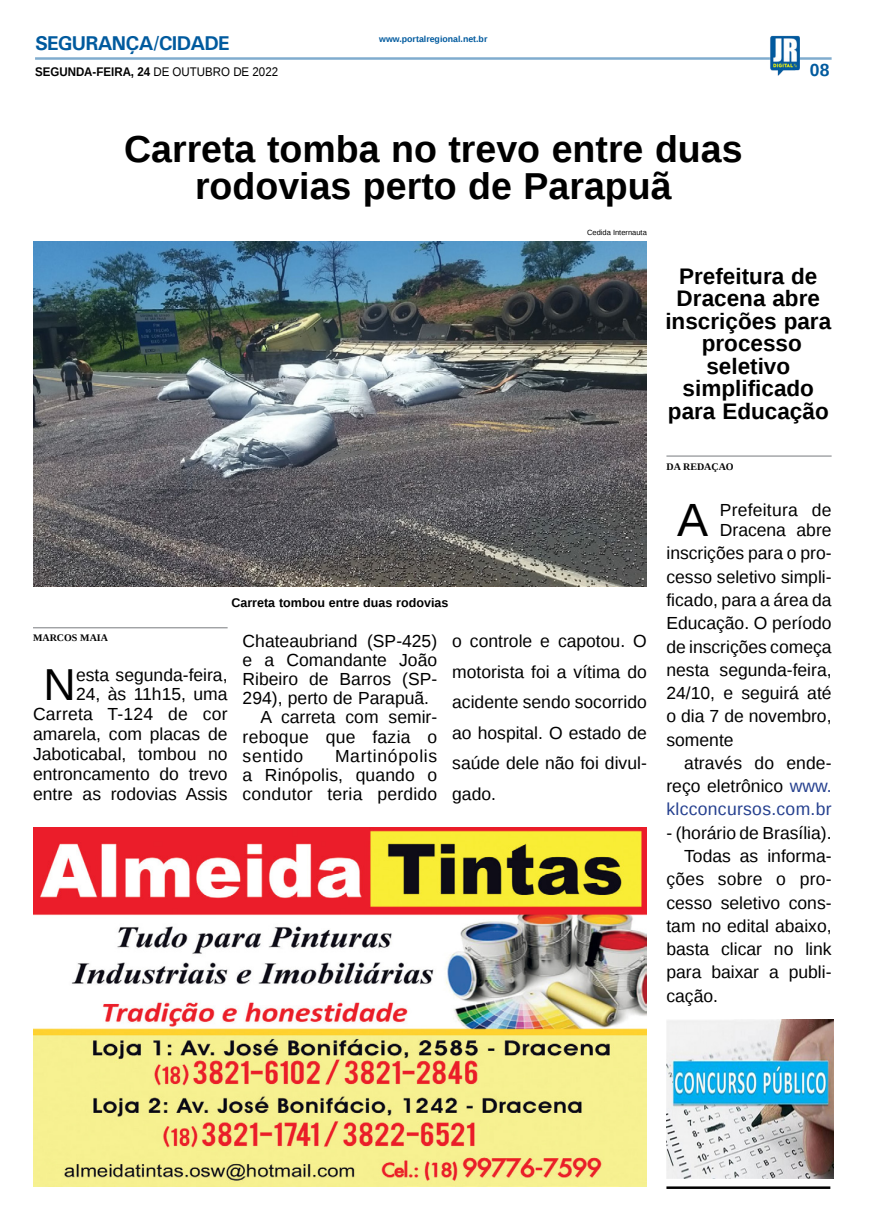
<style>
.page{position:relative;width:869px;height:1223px;background:#fff}
.page>*{position:absolute;margin:0;border:0;box-sizing:border-box;transform-origin:0 0}
.MATÉRIA{font:46.62px "Liberation Sans";color:#000}
.MATÉRIA-2{font:44.75px "Liberation Sans";color:#000}
.TÍTULO{font:700 37.5px/37.5px "Liberation Sans";color:#000;text-align:center}
.TÍTULO-2{font:700 22.5px/22.5px "Liberation Sans";color:#000;text-align:center}
.TITULO_PG{font:700 20px "Univers";letter-spacing:-.04em;color:#005a9e}
.MATÉRIA-3{font:17.5px/23.2px "Liberation Sans";color:#000;text-align:justify}
.TÍTULO-3{font:700 17.5px "Liberation Sans";color:#005a9e}
.DATA_PG{font:700 12.5px "Liberation Sans";color:#000;scale:.92 1}
.LEGENDA{font:700 12.5px "Liberation Sans";color:#000}
.CRÉDITO_NOME{font:700 10px "Liberation Serif";color:#000}
.DATA_PG-2{font:700 8.75px "Liberation Sans";color:#005a9e}
.CRÉDITO_FOTO{font:7.5px "Liberation Sans";color:#000}
.s1{font-weight:400}
.s2{color:#25408f}
</style>
<div class="page">
<hr style="left:35px;top:57px;width:796px;height:3px;background:#005a9e">
<img style="left:769px;top:36px;width:30px;height:40px">
<img style="left:33px;top:827px;width:613px;height:359px">
<hr style="left:666px;top:1186px;width:164px;height:2px;background:#000">
<img style="left:33px;top:241px;width:613px;height:345px">
<hr style="left:33px;top:627px;width:194px;height:1px;background:#939598">
<img style="left:666px;top:1019px;width:166px;height:159px">
<hr style="left:666px;top:455px;width:165px;height:1px;background:#939598">
<p class="TITULO_PG" style="left:35px;top:31px;width:196px">SEGURANÇA/CIDADE</p>
<p class="DATA_PG" style="left:35px;top:63px;width:265px">SEGUNDA-FEIRA, 24 <span class="s1">DE OUTUBRO DE 2022</span></p>
<p class="DATA_PG-2" style="left:379px;top:33px;width:110px">www.portalregional.net.br</p>
<p class="TÍTULO" style="left:124px;top:129px;width:619px">Carreta tomba no trevo entre duas rodovias perto de Parapuã</p>
<p class="CRÉDITO_FOTO" style="left:587px;top:228px;width:61px">Cedida Internauta</p>
<p class="TÍTULO-3" style="left:809px;top:58px;width:21px">08</p>
<p class="LEGENDA" style="left:231px;top:594px;width:218px">Carreta tombou entre duas rodovias</p>
<p class="CRÉDITO_NOME" style="left:33px;top:631px;width:76px">MARCOS MAIA</p>
<p class="MATÉRIA-2" style="left:44px;top:659px;width:34px">N</p>
<p class="MATÉRIA-3" style="left:33px;top:666px;width:196px;line-height:19.8px;text-align:right">esta segunda-feira,<br>24, às 11h15, uma<br>Carreta T-124 de cor amarela, com placas de<br>Jaboticabal, tombou no entroncamento do trevo entre as rodovias Assis</p>
<p class="MATÉRIA-3" style="left:242px;top:632px;width:196px;line-height:19px">Chateaubriand (SP-425) e a Comandante João Ribeiro de Barros (SP-294), perto de Parapuã.</p>
<p class="MATÉRIA-3" style="left:242px;top:708px;width:196px;line-height:19px;text-indent:18px">A carreta com semir&shy;reboque que fazia o sentido</p>
<p class="MATÉRIA-3" style="left:242px;top:746px;width:196px;line-height:19px;text-indent:92px">Martinópolis a Rinópolis, quando o condutor teria perdido</p>
<p class="MATÉRIA-3" style="left:452px;top:626px;width:196px;line-height:30.5px">o controle e capotou. O motorista foi a vítima do acidente sendo socorrido ao hospital. O estado de saúde dele não foi divul&shy;gado.</p>
<p class="TÍTULO-2" style="left:665px;top:264px;width:167px">Prefeitura de<br>Dracena abre inscrições para</p>
<p class="TÍTULO-2" style="left:701px;top:332px;width:102px;text-align:left">processo seletivo</p>
<p class="TÍTULO-2" style="left:667px;top:377px;width:162px">simplificado para Educação</p>
<p class="CRÉDITO_NOME" style="left:666px;top:459px;width:69px">DA REDAÇAO</p>
<p class="MATÉRIA" style="left:676px;top:494px;width:33px">A</p>
<p class="MATÉRIA-3" style="left:719px;top:501px;width:113px;line-height:20px">Prefeitura de<br>Dracena abre</p>
<p class="MATÉRIA-3" style="left:666px;top:542px;width:167px">inscrições para o pro&shy;cesso seletivo simpli&shy;ficado, para a área da Educação. O período de inscrições começa nesta segunda-feira, 24/10, e seguirá até o dia 7 de novembro, somente</p>
<p class="MATÉRIA-3" style="left:666px;top:752px;width:167px;text-indent:18px">através do ende&shy;reço eletrônico <span class="s2">www. klcconcursos.com.br</span></p>
<p class="MATÉRIA-3" style="left:666px;top:821px;width:166px">- (horário de Brasília).</p>
<p class="MATÉRIA-3" style="left:666px;top:845px;width:167px;text-indent:18px">Todas as informa&shy;ções sobre o pro&shy;cesso seletivo cons&shy;tam no edital abaixo, basta clicar no link para baixar a publi&shy;cação.</p>
</div>
